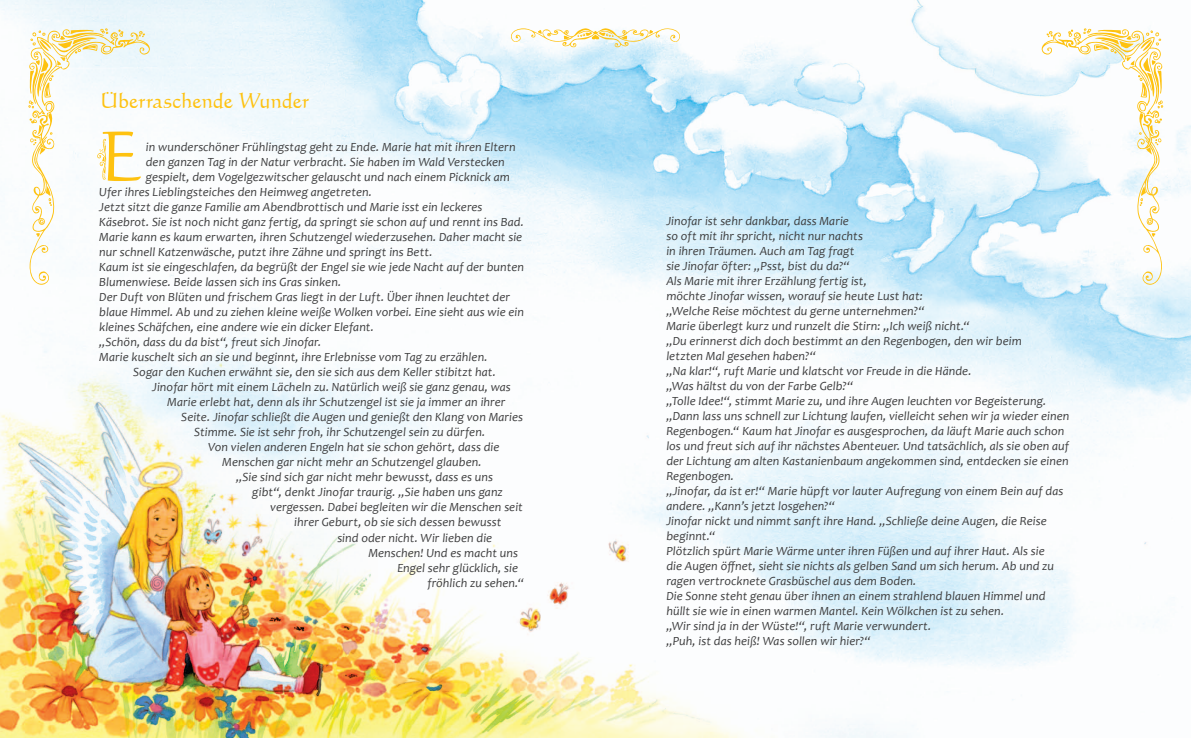
<style>
.page{position:relative;width:1191px;height:738px;background:#fff}
.page>*{position:absolute;margin:0;border:0;box-sizing:border-box;transform-origin:0 0}
.t1{font:68.1px "Calligraphic 421 BT Roman B";color:#fec210}
.t2{font:21px "Calligraphic 421 BT Roman B";color:#fec210}
.t3{font:italic 12.5px/15px "Candara";letter-spacing:.005em;color:#3e3e3f}
</style>
<div class="page">
<img style="left:0;top:0;width:1191px;height:737px">
<svg style="left:27px;top:28px;width:123px;height:257px"></svg>
<svg style="left:1041px;top:28px;width:123px;height:257px"></svg>
<svg style="left:510px;top:28px;width:170px;height:20px"></svg>
<h2 class="t2" style="left:100px;top:92px;width:211px">Überraschende Wunder</h2>
<h1 class="t1" style="left:99px;top:129px;width:44px">E</h1>
<p class="t3" style="left:146px;top:139px;width:371px">in wunderschöner Frühlingstag geht zu Ende. Marie hat mit ihren Eltern</p>
<p class="t3" style="left:146px;top:154px;width:360px">den ganzen Tag in der Natur verbracht. Sie haben im Wald Verstecken</p>
<p class="t3" style="left:146px;top:169px;width:365px">gespielt, dem Vogelgezwitscher gelauscht und nach einem Picknick am</p>
<p class="t3" style="left:99px;top:185px;width:274px">Ufer ihres Lieblingsteiches den Heimweg angetreten.</p>
<p class="t3" style="left:99px;top:199px;width:385px">Jetzt sitzt die ganze Familie am Abendbrottisch und Marie isst ein leckeres</p>
<p class="t3" style="left:99px;top:215px;width:426px">Käsebrot. Sie ist noch nicht ganz fertig, da springt sie schon auf und rennt ins Bad.</p>
<p class="t3" style="left:99px;top:230px;width:424px">Marie kann es kaum erwarten, ihren Schutzengel wiederzusehen. Daher macht sie</p>
<p class="t3" style="left:99px;top:245px;width:335px">nur schnell Katzenwäsche, putzt ihre Zähne und springt ins Bett.</p>
<p class="t3" style="left:99px;top:260px;width:426px">Kaum ist sie eingeschlafen, da begrüßt der Engel sie wie jede Nacht auf der bunten</p>
<p class="t3" style="left:99px;top:275px;width:243px">Blumenwiese. Beide lassen sich ins Gras sinken.</p>
<p class="t3" style="left:99px;top:290px;width:412px">Der Duft von Blüten und frischem Gras liegt in der Luft. Über ihnen leuchtet der</p>
<p class="t3" style="left:99px;top:305px;width:426px">blaue Himmel. Ab und zu ziehen kleine weiße Wolken vorbei. Eine sieht aus wie ein</p>
<p class="t3" style="left:99px;top:320px;width:276px">kleines Schäfchen, eine andere wie ein dicker Elefant.</p>
<p class="t3" style="left:99px;top:335px;width:223px">„Schön, dass du da bist“, freut sich Jinofar.</p>
<p class="t3" style="left:99px;top:350px;width:390px">Marie kuschelt sich an sie und beginnt, ihre Erlebnisse vom Tag zu erzählen.</p>
<p class="t3" style="left:133px;top:365px;width:364px">Sogar den Kuchen erwähnt sie, den sie sich aus dem Keller stibitzt hat.</p>
<p class="t3" style="left:152px;top:380px;width:360px">Jinofar hört mit einem Lächeln zu. Natürlich weiß sie ganz genau, was</p>
<p class="t3" style="left:167px;top:395px;width:339px">Marie erlebt hat, denn als ihr Schutzengel ist sie ja immer an ihrer</p>
<p class="t3" style="left:181px;top:410px;width:343px">Seite. Jinofar schließt die Augen und genießt den Klang von Maries</p>
<p class="t3" style="left:194px;top:425px;width:292px">Stimme. Sie ist sehr froh, ihr Schutzengel sein zu dürfen.</p>
<p class="t3" style="left:208px;top:439px;width:293px">Von vielen anderen Engeln hat sie schon gehört, dass die</p>
<p class="t3" style="left:222px;top:455px;width:261px">Menschen gar nicht mehr an Schutzengel glauben.</p>
<p class="t3" style="left:236px;top:470px;width:258px">„Sie sind sich gar nicht mehr bewusst, dass es uns</p>
<p class="t3" style="left:252px;top:485px;width:252px">gibt“, denkt Jinofar traurig. „Sie haben uns ganz</p>
<p class="t3" style="left:270px;top:500px;width:254px">vergessen. Dabei begleiten wir die Menschen seit</p>
<p class="t3" style="left:294px;top:515px;width:209px">ihrer Geburt, ob sie sich dessen bewusst</p>
<p class="t3" style="left:337px;top:530px;width:156px">sind oder nicht. Wir lieben die</p>
<p class="t3" style="left:368px;top:544px;width:151px">Menschen! Und es macht uns</p>
<p class="t3" style="left:397px;top:560px;width:122px">Engel sehr glücklich, sie</p>
<p class="t3" style="left:427px;top:575px;width:98px">fröhlich zu sehen.“</p>
<p class="t3" style="left:666px;top:214px;width:404px">Jinofar ist sehr dankbar, dass Marie<br>so oft mit ihr spricht, nicht nur nachts<br>in ihren Träumen. Auch am Tag fragt<br>sie Jinofar öfter: „Psst, bist du da?“<br>Als Marie mit ihrer Erzählung fertig ist,<br>möchte Jinofar wissen, worauf sie heute Lust hat:<br>„Welche Reise möchtest du gerne unternehmen?“<br>Marie überlegt kurz und runzelt die Stirn: „Ich weiß nicht.“<br>„Du erinnerst dich doch bestimmt an den Regenbogen, den wir beim<br>letzten Mal gesehen haben?“<br>„Na klar!“, ruft Marie und klatscht vor Freude in die Hände.<br>„Was hältst du von der Farbe Gelb?“<br>„Tolle Idee!“, stimmt Marie zu, und ihre Augen leuchten vor Begeisterung. „Dann lass uns schnell zur Lichtung laufen, vielleicht sehen wir ja wieder einen Regenbogen.“ Kaum hat Jinofar es ausgesprochen, da läuft Marie auch schon los und freut sich auf ihr nächstes Abenteuer. Und tatsächlich, als sie oben auf der Lichtung am alten Kastanienbaum angekommen sind, entdecken sie einen Regenbogen.<br>„Jinofar, da ist er!“ Marie hüpft vor lauter Aufregung von einem Bein auf das andere. „Kann’s jetzt losgehen?“<br>Jinofar nickt und nimmt sanft ihre Hand. „Schließe deine Augen, die Reise beginnt.“<br>Plötzlich spürt Marie Wärme unter ihren Füßen und auf ihrer Haut. Als sie<br>die Augen öffnet, sieht sie nichts als gelben Sand um sich herum. Ab und zu ragen vertrocknete Grasbüschel aus dem Boden.<br>Die Sonne steht genau über ihnen an einem strahlend blauen Himmel und hüllt sie wie in einen warmen Mantel. Kein Wölkchen ist zu sehen.<br>„Wir sind ja in der Wüste!“, ruft Marie verwundert.<br>„Puh, ist das heiß! Was sollen wir hier?“</p>
</div>
